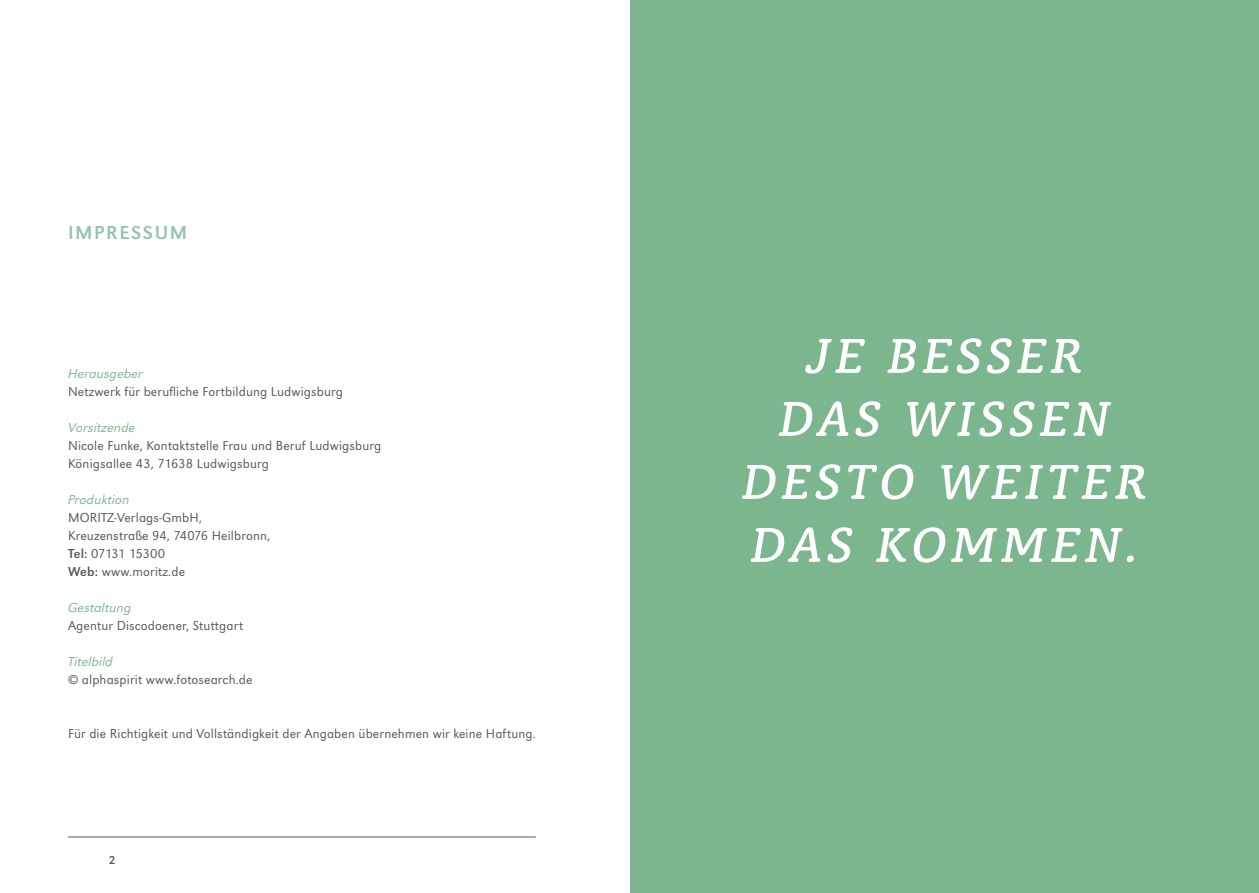
<style>
.page{position:relative;width:1259px;height:893px;background:#fff}
.page>*{position:absolute;margin:0;border:0;box-sizing:border-box;transform-origin:0 0}
.t1{font:italic 500 54.45px/63px "Classic Round";letter-spacing:.08em;color:#fff;text-align:center}
.t2{font:19.5px "URW Grotesk T";letter-spacing:.08em;color:#94c4ae}
.t3{font:13.5px/18px "URW Grotesk T Ligh";letter-spacing:.01em;color:#57585a}
.t4{font:13.5px "URW Grotesk T Ligh Wide Obli";color:#7bb68e}
.t5{font:12px "URW Grotesk T";color:#57585a}
.s1{font-family:"URW Grotesk T"}
</style>
<div class="page">
<hr style="left:68px;top:837px;width:468px;height:1px;background:#57585a">
<div style="left:630px;top:0;width:629px;height:893px;background:#7bb68e"></div>
<h2 class="t2" style="left:68px;top:221px;width:121px">IMPRESSUM</h2>
<p class="t4" style="left:68px;top:366px;width:77px">Herausgeber</p>
<p class="t3" style="left:68px;top:382px;width:276px">Netzwerk für berufliche Fortbildung Ludwigsburg</p>
<p class="t4" style="left:68px;top:420px;width:69px">Vorsitzende</p>
<p class="t3" style="left:68px;top:436px;width:315px">Nicole Funke, Kontaktstelle Frau und Beruf Ludwigsburg<br>Königsallee 43, 71638 Ludwigsburg</p>
<p class="t4" style="left:68px;top:492px;width:63px">Produktion</p>
<p class="t3" style="left:68px;top:508px;width:204px">MORITZ-Verlags-GmbH,<br>Kreuzenstraße 94, 74076 Heilbronn,<br><span class="s1">Tel:</span> 07131 15300<br><span class="s1">Web:</span> www.moritz.de</p>
<p class="t4" style="left:68px;top:600px;width:65px">Gestaltung</p>
<p class="t3" style="left:68px;top:616px;width:177px">Agentur Discodoener, Stuttgart</p>
<p class="t4" style="left:68px;top:654px;width:46px">Titelbild</p>
<p class="t3" style="left:68px;top:670px;width:186px">© alphaspirit www.fotosearch.de</p>
<p class="t3" style="left:68px;top:724px;width:469px">Für die Richtigkeit und Vollständigkeit der Angaben übernehmen wir keine Haftung.</p>
<p class="t5" style="left:109px;top:853px;width:8px">2</p>
<h1 class="t1" style="left:741px;top:324px;width:406px">JE BESSER<br>DAS WISSEN<br>DESTO WEITER<br>DAS KOMMEN.</h1>
</div>
